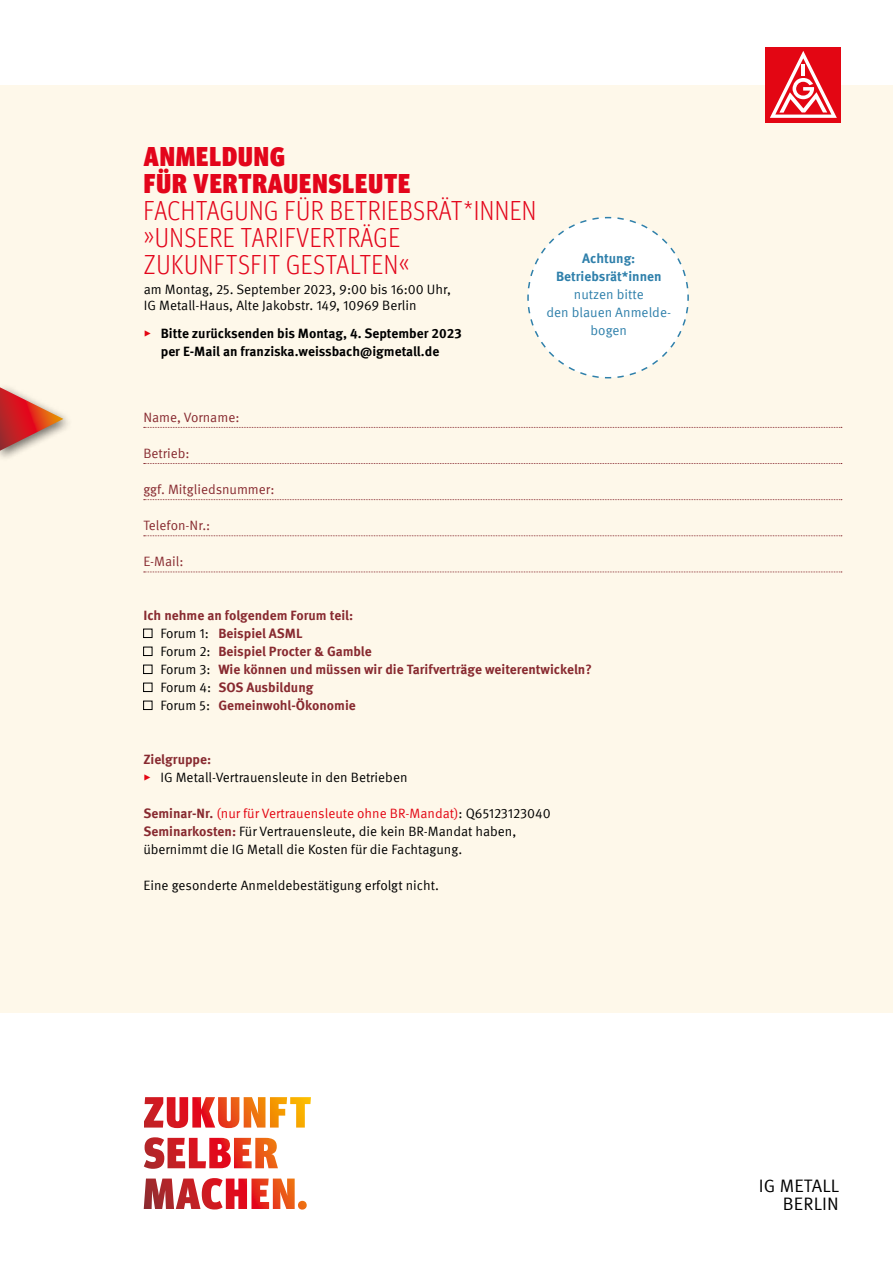
<style>
.page{position:relative;width:893px;height:1263px;background:#fff}
.page>*{position:absolute;margin:0;border:0;box-sizing:border-box;transform-origin:0 0}
.t1{font:300 condensed 27px/27px "Meta Head IGM";letter-spacing:.04em;color:#e3051b}
.t2{font:900 condensed 27px/27px "Meta Head IGM";letter-spacing:.04em;color:#e3051b}
.t3{font:18px/18px "Meta IGM";letter-spacing:.01em;color:#000;text-align:right}
.t4{font:13.5px/18px "Meta IGM";color:#000}
.t5{font:700 13.5px/18px "Meta IGM";color:#882a30}
.t6{font:700 13.5px/18px "Meta IGM";color:#000;text-align:center}
.t7{font:13.5px "Meta IGM";color:#882a30}
.t8{font:13.5px/18px "Meta IGM";color:#2f80ab;text-align:center}
.t9{font:700 13.5px/18px "Meta IGM";color:#2f80ab;text-align:center}
.s1{font-family:"Meta Head IGM";font-weight:300;font-stretch:condensed;color:#e30613}
.s2{font-weight:400;color:#000}
.s3{font-weight:700;color:#882a30}
.s4{color:#e30613}
</style>
<div class="page">
<div style="left:0;top:85px;width:893px;height:927px;background:#fef8ea"></div>
<svg style="left:144px;top:427px;width:698px;height:1px"></svg>
<svg style="left:144px;top:463px;width:698px;height:1px"></svg>
<svg style="left:144px;top:499px;width:698px;height:1px"></svg>
<svg style="left:144px;top:535px;width:698px;height:1px"></svg>
<svg style="left:144px;top:572px;width:698px;height:1px"></svg>
<div style="left:765px;top:47px;width:76px;height:76px;background:#e30613"></div>
<svg style="left:770px;top:51px;width:67px;height:67px"></svg>
<svg style="left:144px;top:1097px;width:167px;height:72px"></svg>
<div style="left:143px;top:629px;width:9px;height:9px;border:1px solid #000"></div>
<div style="left:143px;top:647px;width:9px;height:9px;border:1px solid #000"></div>
<div style="left:143px;top:665px;width:9px;height:9px;border:1px solid #000"></div>
<div style="left:143px;top:683px;width:9px;height:9px;border:1px solid #000"></div>
<div style="left:143px;top:701px;width:9px;height:9px;border:1px solid #000"></div>
<div style="left:0;top:383px;width:73px;height:79px;background:#000;opacity:.55"></div>
<svg style="left:0;top:387px;width:63px;height:64px"></svg>
<svg style="left:527px;top:216px;width:162px;height:163px"></svg>
<h1 class="t2" style="left:144px;top:141px;width:268px">ANMELDUNG<br>FÜR VERTRAUENSLEUTE</h1>
<h1 class="t1" style="left:144px;top:195px;width:394px">FACHTAGUNG FÜR BETRIEBSRÄT*INNEN »UNSERE TARIFVERTRÄGE<br>ZUKUNFTSFIT GESTALTEN«</h1>
<p class="t4" style="left:144px;top:280px;width:309px;line-height:16.2px">am Montag, 25. September 2023, 9:00 bis 16:00 Uhr,<br>IG Metall-Haus, Alte Jakobstr. 149, 10969 Berlin</p>
<p class="t6" style="left:144px;top:324px;width:320px"><span class="s1">▸</span> Bitte zurücksenden bis Montag, 4. September 2023 per E-Mail an franziska.weissbach@igmetall.de</p>
<p class="t9" style="left:556px;top:248px;width:107px">Achtung:<br>Betriebsrät*innen</p>
<p class="t8" style="left:547px;top:284px;width:126px">nutzen bitte<br>den blauen Anmelde&shy;bogen</p>
<p class="t7" style="left:143px;top:407px;width:98px">Name, Vorname:</p>
<p class="t7" style="left:143px;top:443px;width:48px">Betrieb:</p>
<p class="t7" style="left:143px;top:479px;width:133px">ggf. Mitgliedsnummer:</p>
<p class="t7" style="left:143px;top:515px;width:69px">Telefon-Nr.:</p>
<p class="t7" style="left:143px;top:551px;width:42px">E-Mail:</p>
<p class="t5" style="left:160px;top:605px;width:433px;text-indent:-17px">Ich nehme an folgendem Forum teil:<br><span class="s2">Forum 1:</span> Beispiel ASML<br><span class="s2">Forum 2:</span> Beispiel Procter &amp; Gamble<br><span class="s2">Forum 3:</span> Wie können und müssen wir die Tarifverträge weiterentwickeln?<br><span class="s2">Forum 4:</span> SOS Ausbildung<br><span class="s2">Forum 5:</span> Gemeinwohl-Ökonomie</p>
<p class="t4" style="left:143px;top:749px;width:266px"><span class="s3">Zielgruppe:<br></span><span class="s1">▸</span> IG Metall-Vertrauensleute in den Betrieben</p>
<p class="t4" style="left:143px;top:803px;width:409px"><span class="s3">Seminar-Nr.</span> <span class="s4">(nur für Vertrauensleute ohne BR-Mandat)</span>: Q65123123040<br><span class="s3">Seminarkosten:</span> Für Vertrauensleute, die kein BR-Mandat haben, übernimmt die IG Metall die Kosten für die Fachtagung.</p>
<p class="t4" style="left:143px;top:875px;width:297px">Eine gesonderte Anmeldebestätigung erfolgt nicht.</p>
<h2 class="t3" style="left:759px;top:1175px;width:82px">IG METALL<br>BERLIN</h2>
</div>
